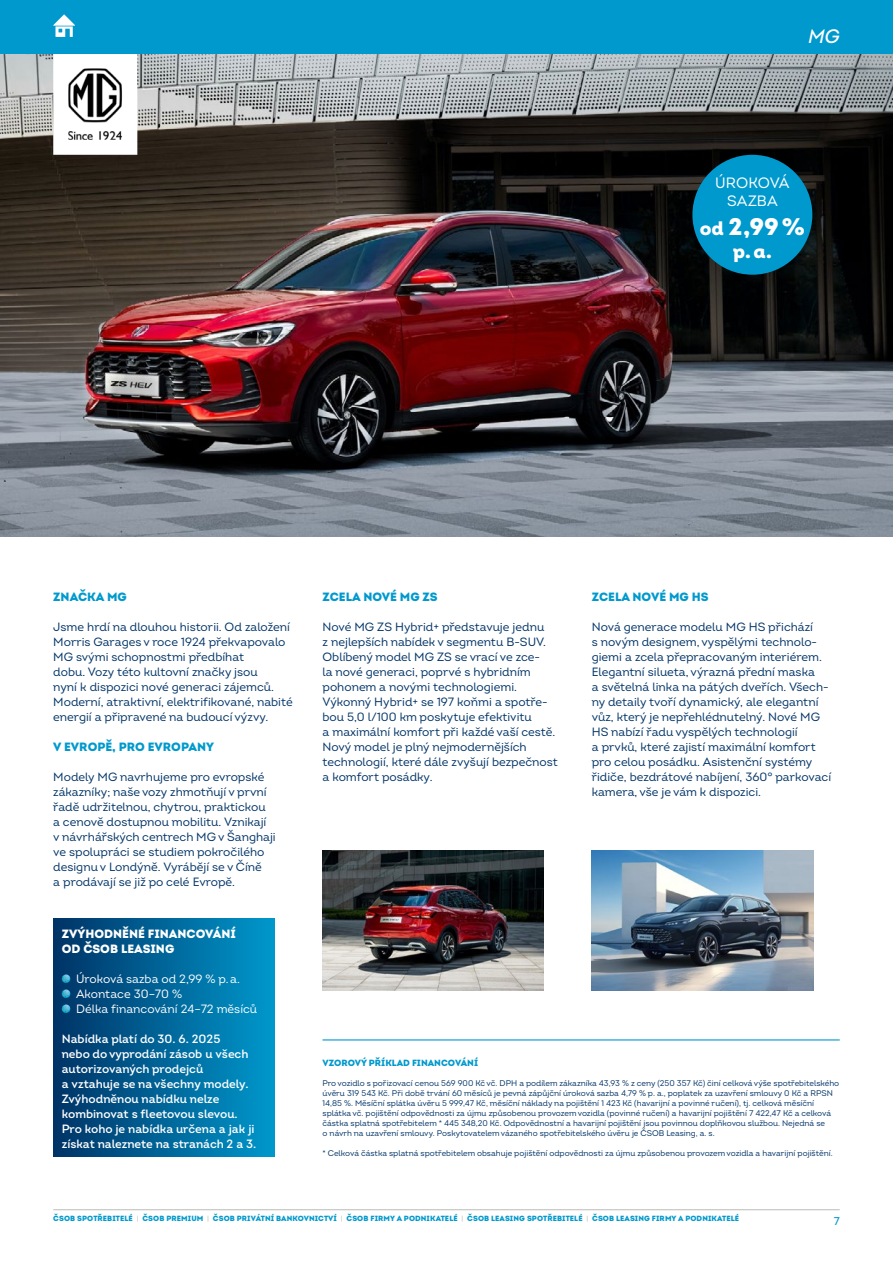
<style>
.page{position:relative;width:893px;height:1263px;background:#fff}
.page>*{position:absolute;margin:0;border:0;box-sizing:border-box;transform-origin:0 0}
.t1{font:24px "Intro Black Alt";color:#fff}
.t2{font:19.5px "Intro Black Alt";color:#fff}
.t3{font:italic 500 19.5px "Intro";color:#fff}
.t4{font:15px/18px "Intro";color:#fff;text-align:center}
.t5{font:12px/15px "Intro";color:#036}
.t6{font:600 12px/15px "Intro";color:#fff}
.t7{font:12px/15px "Intro";color:#fff}
.t8{font:12px "Intro Black Alt";color:#0099cd}
.t9{font:12px/15px "Intro Black Alt";color:#fff}
.t10{font:500 11.25px "Intro";color:#0099cd}
.t11{font:9px "Intro Black Alt";color:#0099cd}
.t12{font:8.25px/9.9px "Intro";color:#036}
.t13{font:7.5px "Intro Black Alt";letter-spacing:.01em;color:#0099cd}
.s1{font-size:19.5px}
.s2{font-family:"Intro";font-weight:500;color:#c3c2c1}
</style>
<div class="page">
<img style="left:0;top:53px;width:893px;height:483px">
<div style="left:692px;top:155px;width:120px;height:120px;background:#0099cd;border-radius:50%"></div>
<hr style="left:53px;top:1209px;width:787px;height:1px;background:#c3c2c1">
<svg style="left:46px;top:53px;width:99px;height:109px"></svg>
<hr style="left:322px;top:1039px;width:518px;height:1px;background:#0099cd">
<div style="left:53px;top:919px;width:222px;height:237px;background:linear-gradient(to right,#036,#0098cc)"></div>
<svg style="left:62px;top:974px;width:8px;height:9px"></svg>
<svg style="left:62px;top:989px;width:8px;height:9px"></svg>
<svg style="left:62px;top:1004px;width:8px;height:9px"></svg>
<div style="left:0;top:0;width:893px;height:53px;background:#0099cd"></div>
<img style="left:592px;top:851px;width:221px;height:139px">
<img style="left:322px;top:851px;width:222px;height:139px">
<svg style="left:53px;top:14px;width:22px;height:23px"></svg>
<h2 class="t3" style="left:808px;top:24px;width:33px">MG</h2>
<p class="t4" style="left:715px;top:174px;width:76px">ÚROKOVÁ<br>SAZBA</p>
<h1 class="t1" style="left:700px;top:211px;width:107px"><span class="s1">od</span> 2,99%</h1>
<h2 class="t2" style="left:733px;top:239px;width:40px">p.a.</h2>
<p class="t8" style="left:53px;top:589px;width:75px">ZNAČKA MG</p>
<p class="t5" style="left:53px;top:619px;width:241px">Jsme hrdí na dlouhou historii. Od založení Morris Garages v roce 1924 překvapovalo MG svými schopnostmi předbíhat<br>dobu. Vozy této kultovní značky jsou<br>nyní k dispozici nové generaci zájemců.<br>Moderní, atraktivní, elektrifikované, nabité energií a připravené na budoucí výzvy.</p>
<p class="t8" style="left:53px;top:739px;width:162px">V EVROPĚ, PRO EVROPANY</p>
<p class="t5" style="left:53px;top:769px;width:224px">Modely MG navrhujeme pro evropské zákazníky; naše vozy zhmotňují v první řadě udržitelnou, chytrou, praktickou<br>a cenově dostupnou mobilitu. Vznikají v návrhářských centrech MG v Šanghaji ve spolupráci se studiem pokročilého designu v Londýně. Vyrábějí se v Číně<br>a prodávají se již po celé Evropě.</p>
<p class="t9" style="left:62px;top:926px;width:176px">ZVÝHODNĚNÉ FINANCOVÁNÍ<br>OD ČSOB LEASING</p>
<p class="t7" style="left:76px;top:971px;width:183px">Úroková sazba od 2,99 % p.a.<br>Akontace 30–70 %<br>Délka financování 24–72 měsíců</p>
<p class="t6" style="left:62px;top:1031px;width:196px">Nabídka platí do 30. 6. 2025<br>nebo do vyprodání zásob u všech autorizovaných prodejců<br>a vztahuje se na všechny modely.<br>Zvýhodněnou nabídku nelze kombinovat s fleetovou slevou.<br>Pro koho je nabídka určena a jak ji získat naleznete na stranách 2 a 3.</p>
<p class="t8" style="left:322px;top:589px;width:117px">ZCELA NOVÉ MG ZS</p>
<p class="t5" style="left:322px;top:619px;width:237px">Nové MG ZS Hybrid+ představuje jednu<br>z nejlepších nabídek v segmentu B-SUV.<br>Oblíbený model MG ZS se vrací ve zce-<br>la nové generaci, poprvé s hybridním pohonem a novými technologiemi.<br>Výkonný Hybrid+ se 197 koňmi a spotře&shy;bou 5,0 l/100 km poskytuje efektivitu<br>a maximální komfort při každé vaší cestě.<br>Nový model je plný nejmodernějších technologií, které dále zvyšují bezpečnost a komfort posádky.</p>
<p class="t8" style="left:592px;top:589px;width:118px">ZCELA NOVÉ MG HS</p>
<p class="t5" style="left:592px;top:619px;width:241px">Nová generace modelu MG HS přichází<br>s novým designem, vyspělými technolo&shy;giemi a zcela přepracovaným interiérem.<br>Elegantní silueta, výrazná přední maska<br>a světelná linka na pátých dveřích. Všech&shy;ny detaily tvoří dynamický, ale elegantní vůz, který je nepřehlédnutelný. Nové MG HS nabízí řadu vyspělých technologií<br>a prvků, které zajistí maximální komfort pro celou posádku. Asistenční systémy řidiče, bezdrátové nabíjení, 360° parkovací kamera, vše je vám k dispozici.</p>
<p class="t11" style="left:322px;top:1057px;width:157px">VZOROVÝ PŘÍKLAD FINANCOVÁNÍ</p>
<p class="t12" style="left:322px;top:1078px;width:518px">Pro vozidlo s pořizovací cenou 569 900 Kč vč. DPH a podílem zákazníka 43,93 % z ceny (250 357 Kč) činí celková výše spotřebitelského úvěru 319 543 Kč. Při době trvání 60 měsíců je pevná zápůjční úroková sazba 4,79 % p. a., poplatek za uzavření smlouvy 0 Kč a RPSN 14,85 %. Měsíční splátka úvěru 5 999,47 Kč, měsíční náklady na pojištění 1 423 Kč (havarijní a povinné ručení), tj. celková měsíční splátka vč. pojištění odpovědnosti za újmu způsobenou provozem vozidla (povinné ručení) a havarijní pojištění 7 422,47 Kč a celková částka splatná spotřebitelem * 445 348,20 Kč. Odpovědnostní a havarijní pojištění jsou povinnou doplňkovou službou. Nejedná se<br>o návrh na uzavření smlouvy. Poskytovatelem vázaného spotřebitelského úvěru je ČSOB Leasing, a. s.</p>
<p class="t12" style="left:322px;top:1148px;width:512px">* Celková částka splatná spotřebitelem obsahuje pojištění odpovědnosti za újmu způsobenou provozem vozidla a havarijní pojištění.</p>
<p class="t13" style="left:53px;top:1213px;width:687px">ČSOB SPOTŘEBITELÉ <span class="s2">|</span> ČSOB PREMIUM <span class="s2">|</span> ČSOB PRIVÁTNÍ BANKOVNICTVÍ <span class="s2">|</span> ČSOB FIRMY A PODNIKATELÉ <span class="s2">|</span> ČSOB LEASING SPOTŘEBITELÉ <span class="s2">|</span> ČSOB LEASING FIRMY A PODNIKATELÉ</p>
<p class="t10" style="left:834px;top:1214px;width:7px">7</p>
</div>
